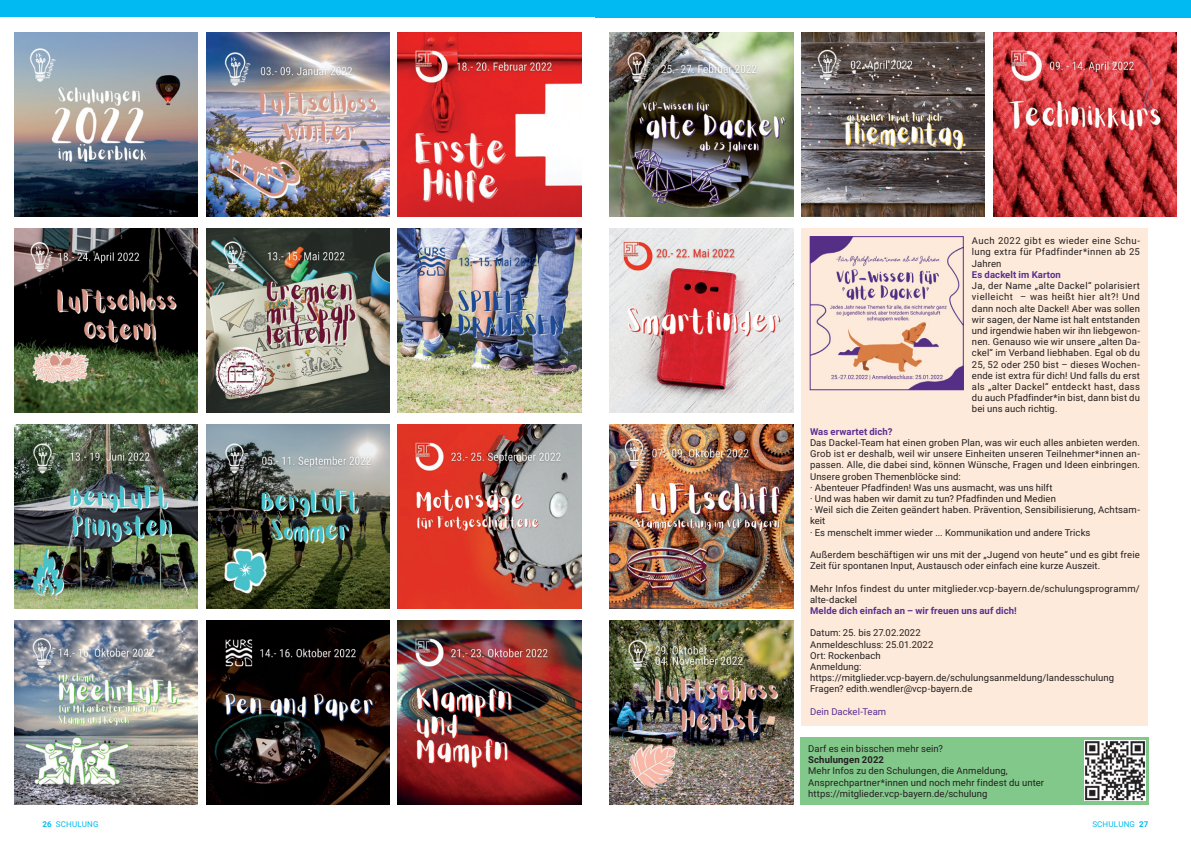
<style>
.page{position:relative;width:1191px;height:842px;background:#fff}
.page>*{position:absolute;margin:0;border:0;box-sizing:border-box;transform-origin:0 0}
.t1{font:9.5px/11.2px "Roboto";letter-spacing:.01em;color:#231f20}
.t2{font:700 9.5px "Roboto";letter-spacing:.01em;color:#5b2e91}
.t3{font:9.5px "Roboto";letter-spacing:.005em;color:#5b2e91}
.t4{font:700 9.5px "Roboto";letter-spacing:.01em;color:#231f20}
.t5{font:8px "Roboto";letter-spacing:.02em;color:#00baf1}
.t6{font:700 8px "Roboto";color:#00baf1}
.s1{font-weight:700}
</style>
<div class="page">
<div style="left:801px;top:229px;width:347px;height:497px;background:#fdeada"></div>
<div style="left:799px;top:737px;width:349px;height:67px;background:#83c88b"></div>
<img style="left:14px;top:33px;width:184px;height:183px">
<img style="left:206px;top:33px;width:183px;height:183px">
<img style="left:398px;top:33px;width:183px;height:183px">
<img style="left:609px;top:33px;width:184px;height:183px">
<img style="left:801px;top:33px;width:184px;height:183px">
<img style="left:993px;top:33px;width:183px;height:183px">
<img style="left:14px;top:229px;width:184px;height:183px">
<img style="left:206px;top:229px;width:183px;height:183px">
<img style="left:398px;top:229px;width:183px;height:183px">
<img style="left:609px;top:229px;width:184px;height:183px">
<img style="left:14px;top:425px;width:184px;height:183px">
<img style="left:206px;top:425px;width:183px;height:183px">
<img style="left:398px;top:425px;width:183px;height:183px">
<img style="left:609px;top:425px;width:184px;height:183px">
<img style="left:14px;top:621px;width:184px;height:183px">
<img style="left:206px;top:621px;width:183px;height:183px">
<img style="left:398px;top:621px;width:183px;height:183px">
<img style="left:609px;top:621px;width:184px;height:183px">
<img style="left:812px;top:238px;width:149px;height:150px">
<div style="left:810px;top:236px;width:153px;height:154px;border:1px solid #5b2e91"></div>
<img style="left:1084px;top:740px;width:61px;height:61px">
<div style="left:0;top:0;width:595px;height:17px;background:#00baf1"></div>
<div style="left:595px;top:0;width:596px;height:17px;background:#00baf1"></div>
<p class="t1" style="left:972px;top:235px;width:169px;text-align:justify">Auch 2022 gibt es wieder eine Schu&shy;lung extra für Pfadfinder*innen ab 25<br>Jahren</p>
<p class="t2" style="left:972px;top:268px;width:90px">Es dackelt im Karton</p>
<p class="t1" style="left:972px;top:280px;width:169px;text-align:justify">Ja, der Name „alte Dackel“ polarisiert vielleicht – was heißt hier alt?! Und dann noch alte Dackel! Aber was sollen wir sagen, der Name ist halt entstanden und irgendwie haben wir ihn liebgewon&shy;nen. Genauso wie wir unsere „alten Da&shy;ckel“ im Verband liebhaben. Egal ob du 25, 52 oder 250 bist – dieses Wochen&shy;ende ist extra für dich! Und falls du erst als „alter Dackel“ entdeckt hast, dass du auch Pfadfinder*in bist, dann bist du bei uns auch richtig.</p>
<p class="t2" style="left:810px;top:425px;width:84px">Was erwartet dich?</p>
<p class="t1" style="left:810px;top:437px;width:331px">Das Dackel-Team hat einen groben Plan, was wir euch alles anbieten werden.<br>Grob ist er deshalb, weil wir unsere Einheiten unseren Teilnehmer*innen an&shy;passen. Alle, die dabei sind, können Wünsche, Fragen und Ideen einbringen.<br>Unsere groben Themenblöcke sind:<br>· Abenteuer Pfadfinden! Was uns ausmacht, was uns hilft<br>· Und was haben wir damit zu tun? Pfadfinden und Medien<br>· Weil sich die Zeiten geändert haben. Prävention, Sensibilisierung, Achtsam&shy;keit<br>· Es menschelt immer wieder ... Kommunikation und andere Tricks</p>
<p class="t1" style="left:810px;top:549px;width:331px">Außerdem beschäftigen wir uns mit der „Jugend von heute“ und es gibt freie<br>Zeit für spontanen Input, Austausch oder einfach eine kurze Auszeit.</p>
<p class="t1" style="left:810px;top:582px;width:331px">Mehr Infos findest du unter mitglieder.vcp-bayern.de/schulungsprogramm/ alte-dackel</p>
<p class="t2" style="left:810px;top:604px;width:208px">Melde dich einfach an – wir freuen uns auf dich!</p>
<p class="t1" style="left:810px;top:627px;width:305px">Datum: 25. bis 27.02.2022<br>Anmeldeschluss: 25.01.2022<br>Ort: Rockenbach<br>Anmeldung: https://mitglieder.vcp-bayern.de/schulungsanmeldung/landesschulung Fragen? edith.wendler@vcp-bayern.de</p>
<p class="t3" style="left:810px;top:705px;width:78px">Dein Dackel-Team</p>
<p class="t1" style="left:808px;top:743px;width:136px">Darf es ein bisschen mehr sein?</p>
<p class="t4" style="left:808px;top:753px;width:77px">Schulungen 2022</p>
<p class="t1" style="left:808px;top:765px;width:237px">Mehr Infos zu den Schulungen, die Anmeldung,<br>Ansprechpartner*innen und noch mehr findest du unter https://mitglieder.vcp-bayern.de/schulung</p>
<p class="t5" style="left:43px;top:818px;width:46px"><span class="s1">26</span> SCHULUNG</p>
<p class="t5" style="left:1092px;top:818px;width:33px">SCHULUNG</p>
<p class="t6" style="left:1139px;top:818px;width:11px">27</p>
</div>
